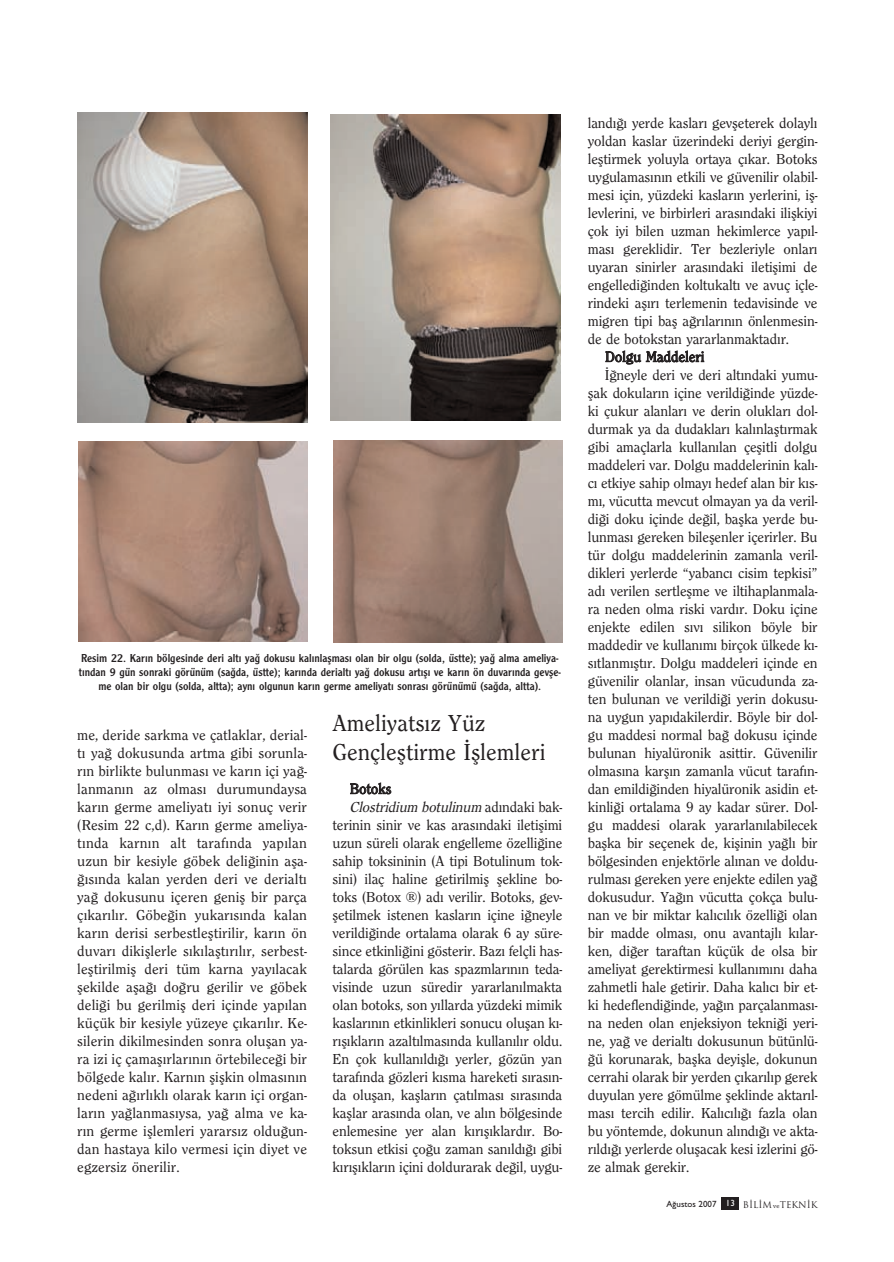
<style>
.page{position:relative;width:894px;height:1262px;background:#fff}
.page>*{position:absolute;margin:0;border:0;box-sizing:border-box;transform-origin:0 0}
.t1{font:500 24px/28.8px "Clearface";color:#231f20}
.t2{font:500 15px/18px "Clearface";letter-spacing:-.01em;color:#231f20;text-align:justify}
.t3{font:italic 500 15px "Clearface";color:#231f20}
.t4{font:12px/14.4px "Clearface Gothic";color:#231f20;text-align:center}
.t5{font:500 9px "Gill Sans";color:#231f20}
.s1{font-style:normal}
.s2{font-family:"Trajan Plain";font-weight:400}
.s3{font-family:"Bookman Old Style";font-weight:400;font-size:6px}
</style>
<div class="page">
<div style="left:721px;top:1197px;width:17px;height:12px;background:#231f20"></div>
<img style="left:77px;top:113px;width:230px;height:309px">
<img style="left:79px;top:441px;width:228px;height:201px">
<img style="left:333px;top:441px;width:229px;height:201px">
<img style="left:330px;top:114px;width:230px;height:306px">
<p class="t4" style="left:79px;top:650px;width:483px">Resim 22. Kar›n bölgesinde deri alt› ya¤ dokusu kal›nlaflmas› olan bir olgu (solda, üstte); ya¤ alma ameliya&shy;t›ndan 9 gün sonraki görünüm (sa¤da, üstte); kar›nda derialt› ya¤ dokusu art›fl› ve kar›n ön duvar›nda gevfle&shy;me olan bir olgu (solda, altta); ayn› olgunun kar›n germe ameliyat› sonras› görünümü (sa¤da, altta).</p>
<p class="t2" style="left:77px;top:726px;width:231px">me, deride sarkma ve çatlaklar, derial&shy;t› ya¤ dokusunda artma gibi sorunla&shy;r›n birlikte bulunmas› ve kar›n içi ya¤- lanman›n az olmas› durumundaysa kar›n germe ameliyat› iyi sonuç verir (Resim 22 c,d). Kar›n germe ameliya&shy;t›nda karn›n alt taraf›nda yap›lan uzun bir kesiyle göbek deli¤inin afla-¤›s›nda kalan yerden deri ve derialt› ya¤ dokusunu içeren genifl bir parça ç›kar›l›r. Göbe¤in yukar›s›nda kalan kar›n derisi serbestlefltirilir, kar›n ön duvar› dikifllerle s›k›laflt›r›l›r, serbest&shy;lefltirilmifl deri tüm karna yay›lacak flekilde afla¤› do¤ru gerilir ve göbek deli¤i bu gerilmifl deri içinde yap›lan küçük bir kesiyle yüzeye ç›kar›l›r. Ke&shy;silerin dikilmesinden sonra oluflan ya&shy;ra izi iç çamafl›rlar›n›n örtebilece¤i bir bölgede kal›r. Karn›n fliflkin olmas›n›n nedeni a¤›rl›kl› olarak kar›n içi organ&shy;lar›n ya¤lanmas›ysa, ya¤ alma ve ka&shy;r›n germe ifllemleri yarars›z oldu¤un&shy;dan hastaya kilo vermesi için diyet ve egzersiz önerilir.</p>
<h1 class="t1" style="left:332px;top:708px;width:214px">Ameliyats›z Yüz<br>Gençlefltirme ‹fllemleri</h1>
<p class="t2" style="left:350px;top:779px;width:43px">Botoks</p>
<p class="t3" style="left:349px;top:799px;width:214px">Clostridium botulinum <span class="s1">a d › n d a k i b a k -</span></p>
<p class="t2" style="left:332px;top:816px;width:231px">terinin sinir ve kas aras›ndaki iletiflimi</p>
<p class="t2" style="left:332px;top:834px;width:231px">uzun süreli olarak engelleme özelli¤ine</p>
<p class="t2" style="left:332px;top:852px;width:231px">sahip toksininin (A tipi Botulinum tok-</p>
<p class="t2" style="left:332px;top:870px;width:231px">sini) ilaç haline getirilmifl flekline bo-</p>
<p class="t2" style="left:332px;top:888px;width:231px">toks (Botox ®) ad› verilir. Botoks, gev-</p>
<p class="t2" style="left:332px;top:906px;width:231px">fletilmek istenen kaslar›n içine i¤neyle</p>
<p class="t2" style="left:332px;top:924px;width:231px">verildi¤inde ortalama olarak 6 ay süre-</p>
<p class="t2" style="left:332px;top:942px;width:231px">since etkinli¤ini gösterir. Baz› felçli has-</p>
<p class="t2" style="left:332px;top:960px;width:231px">talarda görülen kas spazmlar›n›n teda-</p>
<p class="t2" style="left:332px;top:978px;width:231px">visinde uzun süredir yararlan›lmakta</p>
<p class="t2" style="left:332px;top:996px;width:231px">olan botoks, son y›llarda yüzdeki mimik</p>
<p class="t2" style="left:332px;top:1014px;width:231px">kaslar›n›n etkinlikleri sonucu oluflan k›-</p>
<p class="t2" style="left:332px;top:1032px;width:231px">r›fl›klar›n azalt›lmas›nda kullan›l›r oldu.</p>
<p class="t2" style="left:332px;top:1050px;width:231px">En çok kullan›ld›¤› yerler, gözün yan</p>
<p class="t2" style="left:332px;top:1068px;width:231px">taraf›nda gözleri k›sma hareketi s›ras›n-</p>
<p class="t2" style="left:332px;top:1086px;width:231px">da oluflan, kafllar›n çat›lmas› s›ras›nda</p>
<p class="t2" style="left:332px;top:1104px;width:231px">kafllar aras›nda olan, ve al›n bölgesinde</p>
<p class="t2" style="left:332px;top:1122px;width:231px">enlemesine yer alan k›r›fl›klard›r. Bo-</p>
<p class="t2" style="left:332px;top:1140px;width:231px">toksun etkisi ço¤u zaman san›ld›¤› gibi</p>
<p class="t2" style="left:332px;top:1158px;width:231px">k›r›fl›klar›n içini doldurarak de¤il, uygu-</p>
<p class="t2" style="left:588px;top:114px;width:231px">land›¤› yerde kaslar› gevfleterek dolayl›</p>
<p class="t2" style="left:588px;top:132px;width:231px">yoldan kaslar üzerindeki deriyi gergin-</p>
<p class="t2" style="left:588px;top:150px;width:231px">lefltirmek yoluyla ortaya ç›kar. Botoks</p>
<p class="t2" style="left:588px;top:168px;width:231px">uygulamas›n›n etkili ve güvenilir olabil-</p>
<p class="t2" style="left:588px;top:186px;width:231px">mesi için, yüzdeki kaslar›n yerlerini, ifl-</p>
<p class="t2" style="left:588px;top:204px;width:231px">levlerini, ve birbirleri aras›ndaki iliflkiyi</p>
<p class="t2" style="left:588px;top:222px;width:231px">çok iyi bilen uzman hekimlerce yap›l-</p>
<p class="t2" style="left:588px;top:240px;width:231px">mas› gereklidir. Ter bezleriyle onlar›</p>
<p class="t2" style="left:588px;top:258px;width:231px">uyaran sinirler aras›ndaki iletiflimi de</p>
<p class="t2" style="left:588px;top:276px;width:231px">engelledi¤inden koltukalt› ve avuç içle-</p>
<p class="t2" style="left:588px;top:294px;width:231px">rindeki afl›r› terlemenin tedavisinde ve</p>
<p class="t2" style="left:588px;top:312px;width:231px">migren tipi bafl a¤r›lar›n›n önlenmesin-</p>
<p class="t2" style="left:588px;top:330px;width:203px">de de botokstan yararlanmaktad›r.</p>
<p class="t2" style="left:605px;top:347px;width:101px">Dolgu Maddeleri</p>
<p class="t2" style="left:605px;top:366px;width:214px">‹¤neyle deri ve deri alt›ndaki yumu-</p>
<p class="t2" style="left:588px;top:384px;width:231px">flak dokular›n içine verildi¤inde yüzde-</p>
<p class="t2" style="left:588px;top:402px;width:231px">ki çukur alanlar› ve derin oluklar› dol-</p>
<p class="t2" style="left:588px;top:420px;width:231px">durmak ya da dudaklar› kal›nlaflt›rmak</p>
<p class="t2" style="left:588px;top:438px;width:231px">gibi amaçlarla kullan›lan çeflitli dolgu</p>
<p class="t2" style="left:588px;top:456px;width:231px">maddeleri var. Dolgu maddelerinin kal›-</p>
<p class="t2" style="left:588px;top:474px;width:231px">c› etkiye sahip olmay› hedef alan bir k›s-</p>
<p class="t2" style="left:588px;top:492px;width:231px">m›, vücutta mevcut olmayan ya da veril-</p>
<p class="t2" style="left:588px;top:510px;width:231px">di¤i doku içinde de¤il, baflka yerde bu-</p>
<p class="t2" style="left:588px;top:528px;width:231px">lunmas› gereken bileflenler içerirler. Bu</p>
<p class="t2" style="left:588px;top:546px;width:231px">tür dolgu maddelerinin zamanla veril-</p>
<p class="t2" style="left:588px;top:564px;width:231px">dikleri yerlerde “yabanc› cisim tepkisi”</p>
<p class="t2" style="left:588px;top:582px;width:231px">ad› verilen sertleflme ve iltihaplanmala-</p>
<p class="t2" style="left:588px;top:600px;width:231px">ra neden olma riski vard›r. Doku içine</p>
<p class="t2" style="left:588px;top:618px;width:231px">enjekte edilen s›v› silikon böyle bir</p>
<p class="t2" style="left:588px;top:636px;width:231px">maddedir ve kullan›m› birçok ülkede k›-</p>
<p class="t2" style="left:588px;top:654px;width:231px">s›tlanm›flt›r. Dolgu maddeleri içinde en</p>
<p class="t2" style="left:588px;top:672px;width:231px">güvenilir olanlar, insan vücudunda za-</p>
<p class="t2" style="left:588px;top:690px;width:231px">ten bulunan ve verildi¤i yerin dokusu-</p>
<p class="t2" style="left:588px;top:708px;width:231px">na uygun yap›dakilerdir. Böyle bir dol-</p>
<p class="t2" style="left:588px;top:726px;width:231px">gu maddesi normal ba¤ dokusu içinde</p>
<p class="t2" style="left:588px;top:744px;width:231px">bulunan hiyalüronik asittir. Güvenilir</p>
<p class="t2" style="left:588px;top:762px;width:231px">olmas›na karfl›n zamanla vücut taraf›n-</p>
<p class="t2" style="left:588px;top:780px;width:231px">dan emildi¤inden hiyalüronik asidin et-</p>
<p class="t2" style="left:588px;top:798px;width:231px">kinli¤i ortalama 9 ay kadar sürer. Dol-</p>
<p class="t2" style="left:588px;top:816px;width:231px">gu maddesi olarak yararlan›labilecek</p>
<p class="t2" style="left:588px;top:834px;width:231px">baflka bir seçenek de, kiflinin ya¤l› bir</p>
<p class="t2" style="left:588px;top:852px;width:231px">bölgesinden enjektörle al›nan ve doldu-</p>
<p class="t2" style="left:588px;top:870px;width:231px">rulmas› gereken yere enjekte edilen ya¤</p>
<p class="t2" style="left:588px;top:888px;width:231px">dokusudur. Ya¤›n vücutta çokça bulu-</p>
<p class="t2" style="left:588px;top:906px;width:231px">nan ve bir miktar kal›c›l›k özelli¤i olan</p>
<p class="t2" style="left:588px;top:924px;width:231px">bir madde olmas›, onu avantajl› k›lar-</p>
<p class="t2" style="left:588px;top:942px;width:231px">ken, di¤er taraftan küçük de olsa bir</p>
<p class="t2" style="left:588px;top:960px;width:231px">ameliyat gerektirmesi kullan›m›n› daha</p>
<p class="t2" style="left:588px;top:978px;width:231px">zahmetli hale getirir. Daha kal›c› bir et-</p>
<p class="t2" style="left:588px;top:996px;width:231px">ki hedeflendi¤inde, ya¤›n parçalanmas›-</p>
<p class="t2" style="left:588px;top:1014px;width:231px">na neden olan enjeksiyon tekni¤i yeri-</p>
<p class="t2" style="left:588px;top:1032px;width:231px">ne, ya¤ ve derialt› dokusunun bütünlü-</p>
<p class="t2" style="left:588px;top:1050px;width:231px">¤ü korunarak, baflka deyiflle, dokunun</p>
<p class="t2" style="left:588px;top:1068px;width:231px">cerrahi olarak bir yerden ç›kar›l›p gerek</p>
<p class="t2" style="left:588px;top:1086px;width:231px">duyulan yere gömülme fleklinde aktar›l-</p>
<p class="t2" style="left:588px;top:1104px;width:231px">mas› tercih edilir. Kal›c›l›¤› fazla olan</p>
<p class="t2" style="left:588px;top:1122px;width:231px">bu yöntemde, dokunun al›nd›¤› ve akta-</p>
<p class="t2" style="left:588px;top:1140px;width:231px">r›ld›¤› yerlerde oluflacak kesi izlerini gö-</p>
<p class="t2" style="left:588px;top:1158px;width:103px">ze almak gerekir.</p>
<p class="t5" style="left:666px;top:1199px;width:152px">A¤ustos 2007 <sup>13</sup> <span class="s2">B‹L‹M</span> <span class="s3">ve</span><span class="s2">TEKN‹K</span></p>
</div>
